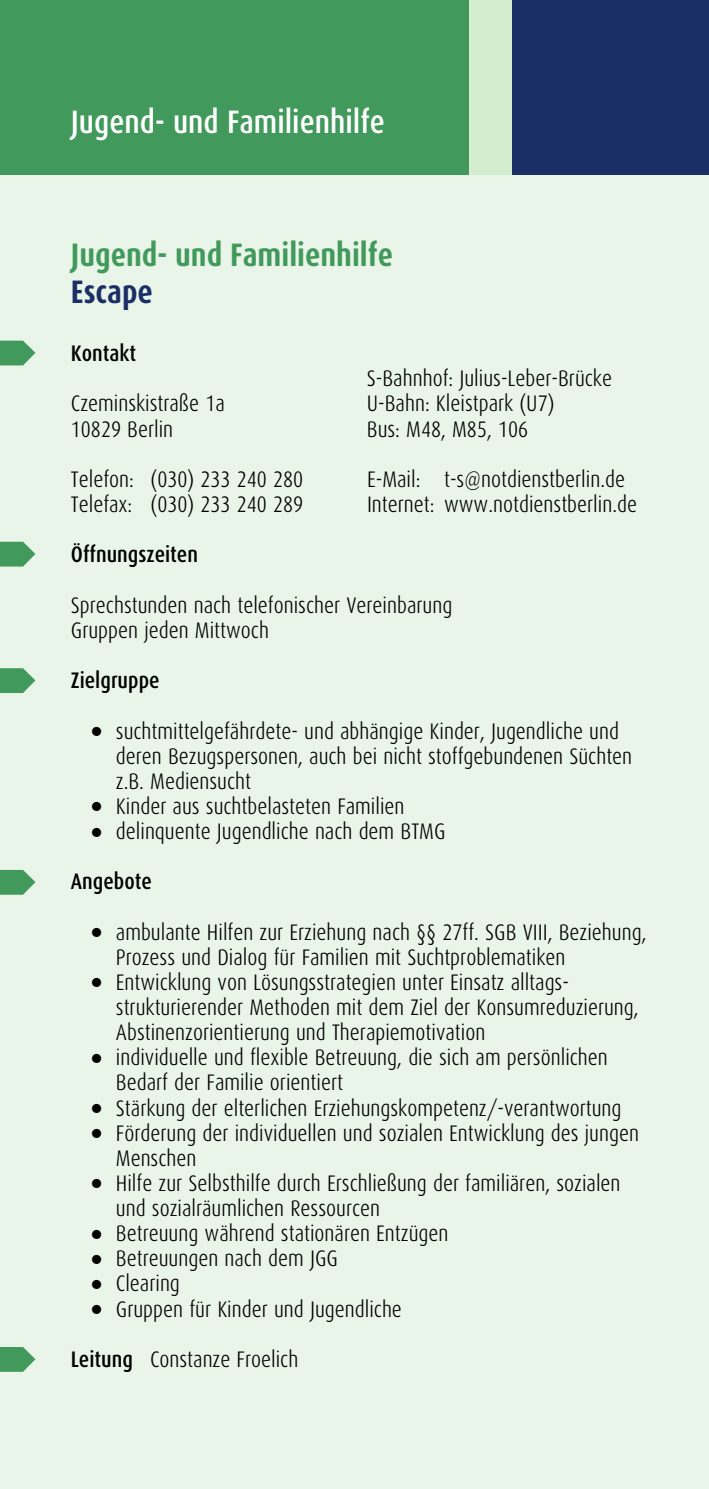
<style>
.page{position:relative;width:709px;height:1489px;background:#fff}
.page>*{position:absolute;margin:0;border:0;box-sizing:border-box;transform-origin:0 0}
.t1{font:500 32.5px "Dax Condensed";color:#fff}
.t2{font:700 32.5px "Dax Condensed";color:#42995c}
.t3{font:700 32.5px "Dax Condensed";color:#1c2e66}
.t4{font:300 22.5px/25px "Dax Condensed";color:#000}
.t5{font:500 22.5px "Dax Condensed";color:#000}
.s1{font-weight:500}
</style>
<div class="page">
<div style="left:0;top:175px;width:709px;height:1313px;background:#e8f5e8"></div>
<div style="left:512px;top:0;width:197px;height:175px;background:#1c2e66"></div>
<div style="left:0;top:0;width:469px;height:175px;background:#42995c"></div>
<div style="left:469px;top:0;width:43px;height:175px;background:#d4edcf"></div>
<svg style="left:0;top:668px;width:35px;height:25px"></svg>
<svg style="left:0;top:1347px;width:35px;height:24px"></svg>
<svg style="left:0;top:869px;width:35px;height:25px"></svg>
<svg style="left:0;top:340px;width:35px;height:25px"></svg>
<svg style="left:0;top:541px;width:35px;height:25px"></svg>
<h1 class="t1" style="left:71px;top:108px;width:315px">Jugend- und Familienhilfe</h1>
<h1 class="t2" style="left:71px;top:241px;width:324px">Jugend- und Familienhilfe</h1>
<h1 class="t3" style="left:71px;top:278px;width:84px">Escape</h1>
<p class="t5" style="left:71px;top:344px;width:67px">Kontakt</p>
<p class="t4" style="left:71px;top:393px;width:155px">Czeminskistraße 1a<br>10829 Berlin</p>
<p class="t4" style="left:71px;top:468px;width:64px">Telefon:</p>
<p class="t4" style="left:367px;top:468px;width:259px">E-Mail: t-s@notdienstberlin.de</p>
<p class="t4" style="left:71px;top:493px;width:63px">Telefax:</p>
<p class="t4" style="left:367px;top:493px;width:271px">Internet: www.notdienstberlin.de</p>
<p class="t5" style="left:71px;top:545px;width:129px">Öffnungszeiten</p>
<p class="t4" style="left:71px;top:594px;width:383px">Sprechstunden nach telefonischer Vereinbarung<br>Gruppen jeden Mittwoch</p>
<p class="t5" style="left:71px;top:671px;width:90px">Zielgruppe</p>
<p class="t4" style="left:116px;top:720px;width:518px">suchtmittelgefährdete- und abhängige Kinder, Jugendliche und deren Bezugspersonen, auch bei nicht stoffgebundenen Süchten z.B. Mediensucht<br>Kinder aus suchtbelasteten Familien<br>delinquente Jugendliche nach dem BTMG</p>
<p class="t5" style="left:71px;top:872px;width:82px">Angebote</p>
<p class="t4" style="left:116px;top:921px;width:532px">ambulante Hilfen zur Erziehung nach §§ 27ff. SGB VIII, Beziehung, Prozess und Dialog für Familien mit Suchtproblematiken Entwicklung von Lösungsstrategien unter Einsatz alltags&shy;strukturierender Methoden mit dem Ziel der Konsumreduzierung, Abstinenzorientierung und Therapiemotivation<br>individuelle und flexible Betreuung, die sich am persönlichen Bedarf der Familie orientiert<br>Stärkung der elterlichen Erziehungskompetenz/-verantwortung Förderung der individuellen und sozialen Entwicklung des jungen Menschen<br>Hilfe zur Selbsthilfe durch Erschließung der familiären, sozialen und sozialräumlichen Ressourcen<br>Betreuung während stationären Entzügen<br>Betreuungen nach dem JGG<br>Clearing<br>Gruppen für Kinder und Jugendliche</p>
<p class="t4" style="left:71px;top:1348px;width:229px"><span class="s1">Leitung</span> Constanze Froelich</p>
<p class="t4" style="left:367px;top:367px;width:247px">S-Bahnhof: Julius-Leber-Brücke<br>U-Bahn: Kleistpark (U7)<br>Bus: M48, M85, 106</p>
<p class="t4" style="left:151px;top:468px;width:154px">(030) 233 240 280 (030) 233 240 289</p>
</div>
